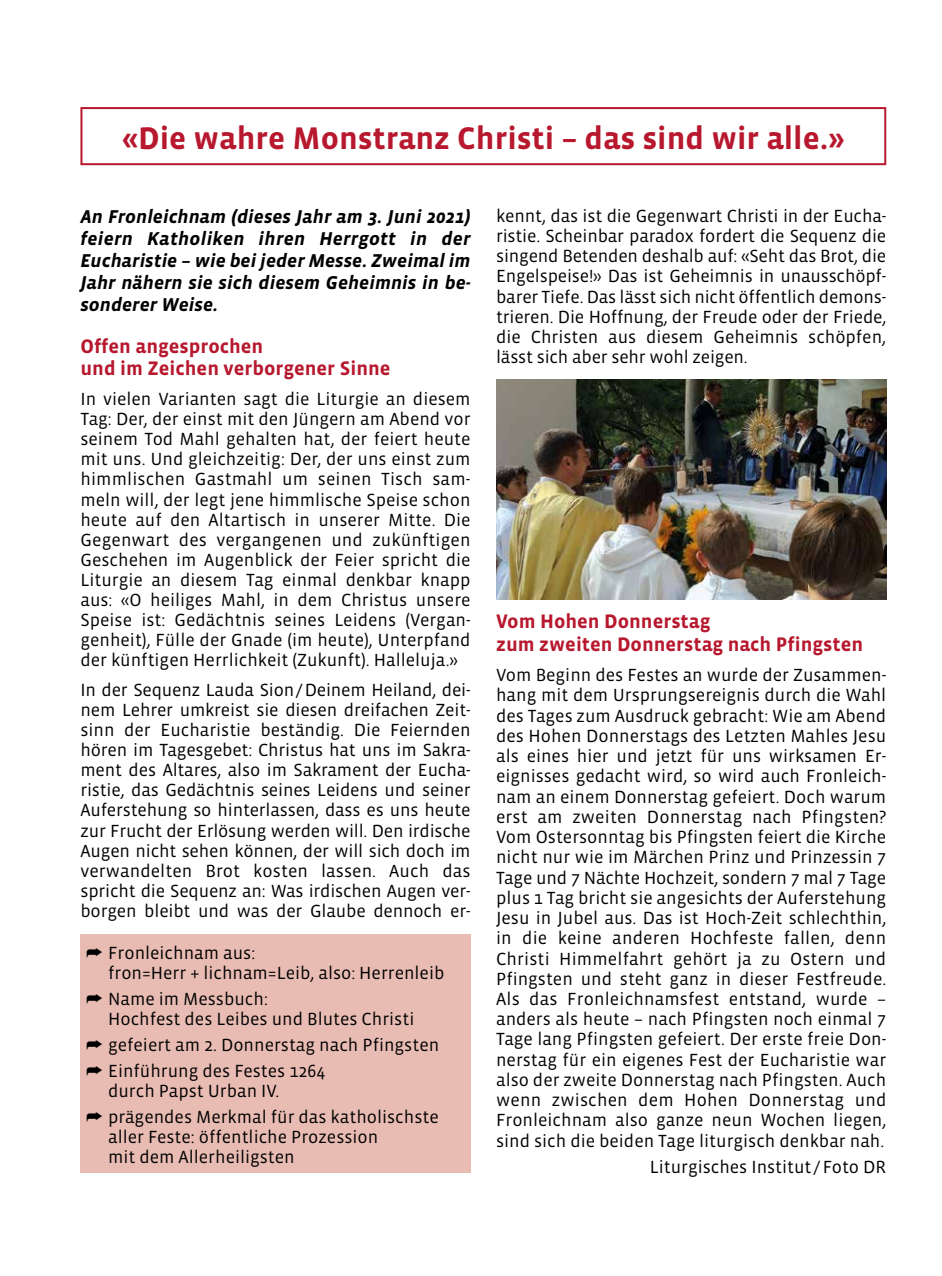
<style>
.page{position:relative;width:942px;height:1276px;background:#fff}
.page>*{position:absolute;margin:0;border:0;box-sizing:border-box;transform-origin:0 0}
.t1{font:700 32px "Vista Sans";color:#b7182e}
.t2{font:700 20px/22px "Vista Sans";color:#b7182e}
.t3{font:italic 700 19px/22px "Vista Sans";color:#000;text-align:justify}
.t4{font:18px/20.2px "Vista Sans";color:#000}
</style>
<div class="page">
<div style="left:80px;top:107px;width:805px;height:58px;border:2px solid #b7182e"></div>
<div style="left:80px;top:934px;width:390px;height:239px;background:#e8bcb3"></div>
<img style="left:496px;top:379px;width:389px;height:220px">
<h1 class="t1" style="left:122px;top:122px;width:723px">«Die wahre Monstranz Christi – das sind wir alle.»</h1>
<p class="t3" style="left:80px;top:206px;width:391px">An Fronleichnam (dieses Jahr am 3. Juni 2021) feiern Katholiken ihren Herrgott in der Eucharistie – wie bei jeder Messe. Zweimal im Jahr nähern sie sich diesem Geheimnis in be&shy;sonderer Weise.</p>
<p class="t2" style="left:80px;top:336px;width:311px">Offen angesprochen<br>und im Zeichen verborgener Sinne</p>
<p class="t4" style="left:80px;top:389px;width:391px;text-align:justify">In vielen Varianten sagt die Liturgie an diesem Tag: Der, der einst mit den Jüngern am Abend vor seinem Tod Mahl gehalten hat, der feiert heute mit uns. Und gleichzeitig: Der, der uns einst zum himmlischen Gastmahl um seinen Tisch sam&shy;meln will, der legt jene himmlische Speise schon heute auf den Altartisch in unserer Mitte. Die Gegenwart des vergangenen und zukünftigen Geschehen im Augenblick der Feier spricht die Liturgie an diesem Tag einmal denkbar knapp aus: «O heiliges Mahl, in dem Christus unsere Speise ist: Gedächtnis seines Leidens (Vergan&shy;genheit), Fülle der Gnade (im heute), Unterpfand der künftigen Herrlichkeit (Zukunft). Halleluja.»</p>
<p class="t4" style="left:80px;top:680px;width:391px;text-align:justify">In der Sequenz Lauda Sion/Deinem Heiland, dei&shy;nem Lehrer umkreist sie diesen dreifachen Zeit&shy;sinn der Eucharistie beständig. Die Feiernden hören im Tagesgebet: Christus hat uns im Sakra&shy;ment des Altares, also im Sakrament der Eucha&shy;ristie, das Gedächtnis seines Leidens und seiner Auferstehung so hinterlassen, dass es uns heute zur Frucht der Erlösung werden will. Den irdische Augen nicht sehen können, der will sich doch im verwandelten Brot kosten lassen. Auch das spricht die Sequenz an: Was irdischen Augen ver&shy;borgen bleibt und was der Glaube dennoch er-</p>
<p class="t4" style="left:108px;top:943px;width:337px;text-indent:-22px">➦ Fronleichnam aus:<br>fron=Herr + lichnam=Leib, also: Herrenleib</p>
<p class="t4" style="left:108px;top:989px;width:307px;text-indent:-22px">➦ Name im Messbuch:<br>Hochfest des Leibes und Blutes Christi</p>
<p class="t4" style="left:86px;top:1032px;width:354px;line-height:26px">➦ gefeiert am 2. Donnerstag nach Pfingsten ➦ Einführung des Festes 1264</p>
<p class="t4" style="left:86px;top:1078px;width:354px;line-height:26px;text-indent:22px">durch Papst Urban IV.<br>➦ prägendes Merkmal für das katholischste</p>
<p class="t4" style="left:108px;top:1127px;width:271px">aller Feste: öffentliche Prozession mit dem Allerheiligsten</p>
<p class="t4" style="left:496px;top:206px;width:391px;text-align:justify">kennt, das ist die Gegenwart Christi in der Eucha&shy;ristie. Scheinbar paradox fordert die Sequenz die singend Betenden deshalb auf: «Seht das Brot, die Engelspeise!» Das ist Geheimnis in unausschöpf&shy;barer Tiefe. Das lässt sich nicht öffentlich demons&shy;trieren. Die Hoffnung, der Freude oder der Friede, die Christen aus diesem Geheimnis schöpfen, lässt sich aber sehr wohl zeigen.</p>
<p class="t2" style="left:496px;top:611px;width:368px">Vom Hohen Donnerstag<br>zum zweiten Donnerstag nach Pfingsten</p>
<p class="t4" style="left:496px;top:665px;width:391px;text-align:justify">Vom Beginn des Festes an wurde der Zusammen&shy;hang mit dem Ursprungsereignis durch die Wahl des Tages zum Ausdruck gebracht: Wie am Abend des Hohen Donnerstags des Letzten Mahles Jesu als eines hier und jetzt für uns wirksamen Er&shy;eignisses gedacht wird, so wird auch Fronleich&shy;nam an einem Donnerstag gefeiert. Doch warum erst am zweiten Donnerstag nach Pfingsten?<br>Vom Ostersonntag bis Pfingsten feiert die Kirche nicht nur wie im Märchen Prinz und Prinzessin 7<br>Tage und 7 Nächte Hochzeit, sondern 7 mal 7 Tage plus 1 Tag bricht sie angesichts der Auferstehung Jesu in Jubel aus. Das ist Hoch-Zeit schlechthin, in die keine anderen Hochfeste fallen, denn Christi Himmelfahrt gehört ja zu Ostern und Pfingsten und steht ganz in dieser Festfreude.<br>Als das Fronleichnamsfest entstand, wurde – anders als heute – nach Pfingsten noch einmal 7<br>Tage lang Pfingsten gefeiert. Der erste freie Don&shy;nerstag für ein eigenes Fest der Eucharistie war also der zweite Donnerstag nach Pfingsten. Auch wenn zwischen dem Hohen Donnerstag und Fronleichnam also ganze neun Wochen liegen, sind sich die beiden Tage liturgisch denkbar nah.</p>
<p class="t4" style="left:649px;top:1157px;width:238px">Liturgisches Institut/Foto DR</p>
</div>
